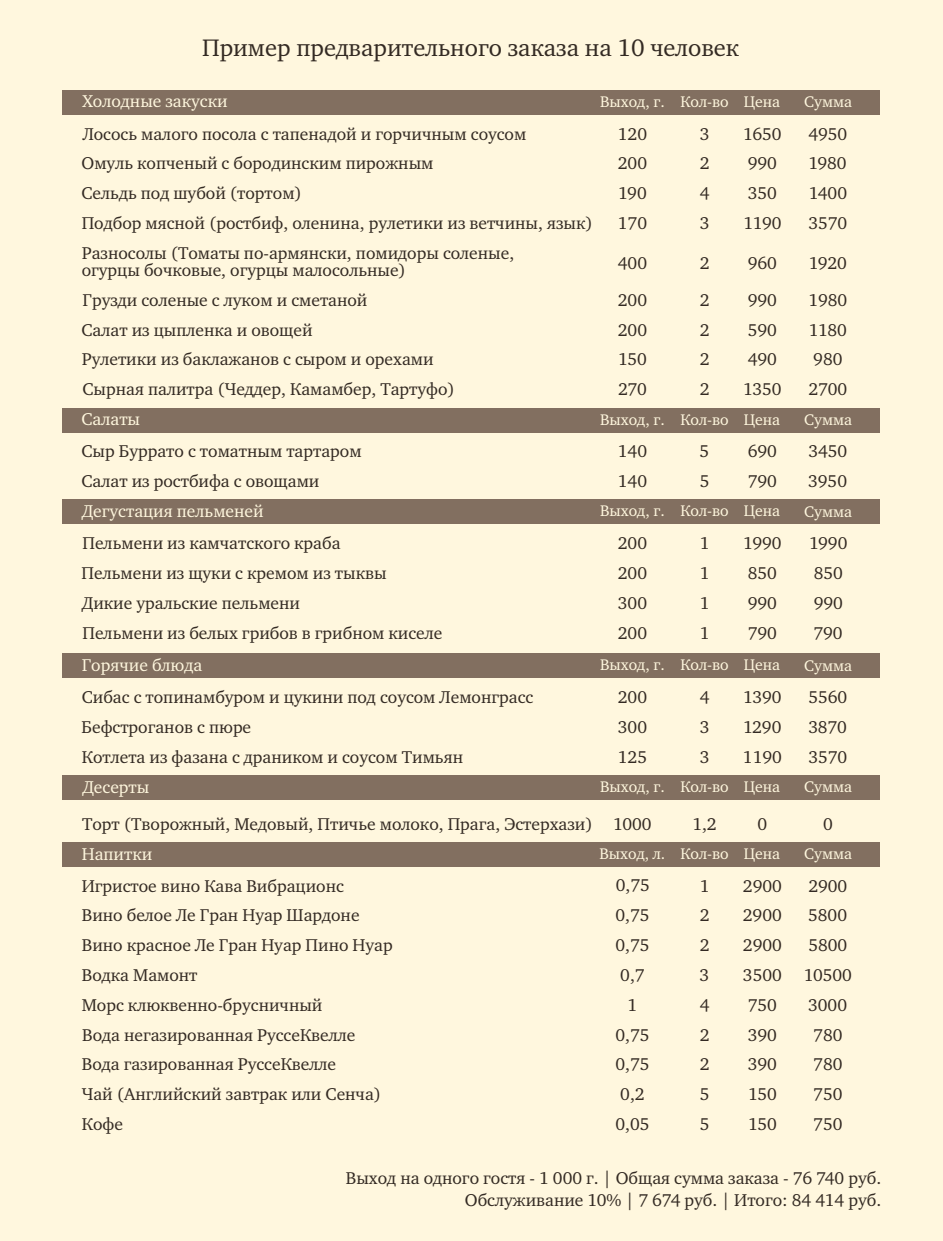
<style>
.page{position:relative;width:943px;height:1241px;background:#fff}
.page>*{position:absolute;margin:0;border:0;box-sizing:border-box;transform-origin:0 0}
.t1{font:24.5px "Charter ITC";color:#332a23}
.t2{font:17.5px/29.8px "Charter ITC";color:#332a23}
.t3{font:17.5px "Charter ITC";color:#fff7de}
.t4{font:15.75px "Charter ITC";color:#fff7de}
</style>
<div class="page">
<div style="left:0;top:0;width:943px;height:1240px;background:#fff7de"></div>
<div style="left:63px;top:90px;width:817px;height:25px;background:#826f60"></div>
<div style="left:63px;top:407px;width:817px;height:25px;background:#826f60"></div>
<div style="left:63px;top:499px;width:817px;height:25px;background:#826f60"></div>
<div style="left:63px;top:653px;width:817px;height:25px;background:#826f60"></div>
<div style="left:63px;top:774px;width:817px;height:25px;background:#826f60"></div>
<div style="left:63px;top:841px;width:817px;height:25px;background:#826f60"></div>
<h1 class="t1" style="left:202px;top:38px;width:538px">Пример предварительного заказа на 10 человек</h1>
<p class="t4" style="left:600px;top:95px;width:182px">Выход, г. Кол-во Цена</p>
<p class="t4" style="left:804px;top:95px;width:49px">Сумма</p>
<p class="t3" style="left:82px;top:94px;width:147px">Холодные закуски</p>
<p class="t2" style="left:83px;top:120px;width:445px">Лосось малого посола с тапенадой и горчичным соусом</p>
<p class="t2" style="left:618px;top:120px;width:31px">120</p>
<p class="t2" style="left:699px;top:120px;width:11px">3</p>
<p class="t2" style="left:743px;top:120px;width:40px">1650</p>
<p class="t2" style="left:808px;top:120px;width:40px">4950</p>
<p class="t2" style="left:82px;top:150px;width:353px">Омуль копченый с бородинским пирожным</p>
<p class="t2" style="left:618px;top:150px;width:31px">200</p>
<p class="t2" style="left:699px;top:150px;width:11px">2</p>
<p class="t2" style="left:747px;top:150px;width:31px">990</p>
<p class="t2" style="left:808px;top:149px;width:40px">1980</p>
<p class="t2" style="left:82px;top:180px;width:222px">Сельдь под шубой (тортом)</p>
<p class="t2" style="left:618px;top:180px;width:30px">190</p>
<p class="t2" style="left:699px;top:180px;width:11px">4</p>
<p class="t2" style="left:747px;top:180px;width:31px">350</p>
<p class="t2" style="left:808px;top:180px;width:40px">1400</p>
<p class="t2" style="left:82px;top:209px;width:512px">Подбор мясной (ростбиф, оленина, рулетики из ветчины, язык)<br>Разносолы (Томаты по-армянски, помидоры соленые,</p>
<p class="t2" style="left:82px;top:257px;width:326px">огурцы бочковые, огурцы малосольные)<br>Грузди соленые с луком и сметаной<br>Салат из цыпленка и овощей</p>
<p class="t2" style="left:618px;top:209px;width:31px">170</p>
<p class="t2" style="left:699px;top:209px;width:11px">3</p>
<p class="t2" style="left:743px;top:209px;width:40px">1190</p>
<p class="t2" style="left:808px;top:209px;width:40px">3570</p>
<p class="t2" style="left:618px;top:249px;width:31px">400</p>
<p class="t2" style="left:699px;top:249px;width:11px">2</p>
<p class="t2" style="left:747px;top:249px;width:31px">960</p>
<p class="t2" style="left:808px;top:249px;width:40px">1920</p>
<p class="t2" style="left:618px;top:286px;width:31px">200</p>
<p class="t2" style="left:699px;top:286px;width:11px">2</p>
<p class="t2" style="left:747px;top:286px;width:31px">990</p>
<p class="t2" style="left:808px;top:286px;width:40px">1980</p>
<p class="t2" style="left:618px;top:316px;width:31px">200</p>
<p class="t2" style="left:699px;top:316px;width:11px">2</p>
<p class="t2" style="left:747px;top:316px;width:31px">590</p>
<p class="t2" style="left:808px;top:316px;width:40px">1180</p>
<p class="t2" style="left:82px;top:346px;width:374px">Рулетики из баклажанов с сыром и орехами<br>Сырная палитра (Чеддер, Камамбер, Тартуфо)</p>
<p class="t2" style="left:618px;top:346px;width:30px">150</p>
<p class="t2" style="left:699px;top:346px;width:11px">2</p>
<p class="t2" style="left:747px;top:346px;width:31px">490</p>
<p class="t2" style="left:813px;top:346px;width:31px">980</p>
<p class="t2" style="left:618px;top:376px;width:30px">270</p>
<p class="t2" style="left:699px;top:376px;width:11px">2</p>
<p class="t2" style="left:743px;top:376px;width:40px">1350</p>
<p class="t2" style="left:808px;top:376px;width:40px">2700</p>
<p class="t3" style="left:82px;top:412px;width:60px">Салаты</p>
<p class="t4" style="left:600px;top:413px;width:182px">Выход, г. Кол-во Цена</p>
<p class="t4" style="left:804px;top:413px;width:49px">Сумма</p>
<p class="t2" style="left:82px;top:438px;width:281px">Сыр Буррато с томатным тартаром</p>
<p class="t2" style="left:618px;top:438px;width:31px">140</p>
<p class="t2" style="left:699px;top:437px;width:11px">5</p>
<p class="t2" style="left:747px;top:438px;width:31px">690</p>
<p class="t2" style="left:808px;top:438px;width:40px">3450</p>
<p class="t2" style="left:82px;top:467px;width:239px">Салат из ростбифа с овощами</p>
<p class="t2" style="left:618px;top:467px;width:31px">140</p>
<p class="t2" style="left:699px;top:467px;width:11px">5</p>
<p class="t2" style="left:747px;top:467px;width:31px">790</p>
<p class="t2" style="left:808px;top:467px;width:40px">3950</p>
<p class="t3" style="left:82px;top:504px;width:183px">Дегустация пельменей</p>
<p class="t4" style="left:600px;top:505px;width:182px">Выход, г. Кол-во Цена</p>
<p class="t4" style="left:804px;top:505px;width:49px">Сумма</p>
<p class="t2" style="left:82px;top:529px;width:306px">Пельмени из камчатского краба<br>Пельмени из щуки с кремом из тыквы</p>
<p class="t2" style="left:618px;top:529px;width:31px">200</p>
<p class="t2" style="left:699px;top:529px;width:11px">1</p>
<p class="t2" style="left:743px;top:529px;width:40px">1990</p>
<p class="t2" style="left:618px;top:559px;width:31px">200</p>
<p class="t2" style="left:699px;top:559px;width:11px">1</p>
<p class="t2" style="left:747px;top:559px;width:31px">850</p>
<p class="t2" style="left:809px;top:529px;width:40px">1990</p>
<p class="t2" style="left:813px;top:559px;width:31px">850</p>
<p class="t2" style="left:82px;top:589px;width:362px">Дикие уральские пельмени<br>Пельмени из белых грибов в грибном киселе</p>
<p class="t2" style="left:618px;top:589px;width:31px">300</p>
<p class="t2" style="left:699px;top:589px;width:11px">1</p>
<p class="t2" style="left:747px;top:589px;width:31px">990</p>
<p class="t2" style="left:618px;top:619px;width:31px">200</p>
<p class="t2" style="left:699px;top:619px;width:11px">1</p>
<p class="t2" style="left:747px;top:619px;width:31px">790</p>
<p class="t2" style="left:813px;top:589px;width:31px">990<br>790</p>
<p class="t3" style="left:82px;top:658px;width:122px">Горячие блюда</p>
<p class="t4" style="left:600px;top:658px;width:182px">Выход, г. Кол-во Цена</p>
<p class="t4" style="left:804px;top:659px;width:49px">Сумма</p>
<p class="t2" style="left:82px;top:683px;width:453px">Сибас с топинамбуром и цукини под соусом Лемонграсс</p>
<p class="t2" style="left:618px;top:683px;width:31px">200</p>
<p class="t2" style="left:699px;top:683px;width:11px">4</p>
<p class="t2" style="left:743px;top:683px;width:40px">1390</p>
<p class="t2" style="left:808px;top:683px;width:40px">5560</p>
<p class="t2" style="left:82px;top:713px;width:171px">Бефстроганов с пюре</p>
<p class="t2" style="left:618px;top:713px;width:31px">300</p>
<p class="t2" style="left:699px;top:713px;width:11px">3</p>
<p class="t2" style="left:743px;top:713px;width:40px">1290</p>
<p class="t2" style="left:808px;top:713px;width:40px">3870</p>
<p class="t2" style="left:82px;top:743px;width:383px">Котлета из фазана с драником и соусом Тимьян</p>
<p class="t2" style="left:618px;top:743px;width:31px">125</p>
<p class="t2" style="left:699px;top:743px;width:11px">3</p>
<p class="t2" style="left:743px;top:743px;width:40px">1190</p>
<p class="t2" style="left:808px;top:743px;width:40px">3570</p>
<p class="t3" style="left:82px;top:779px;width:68px">Десерты</p>
<p class="t4" style="left:600px;top:780px;width:182px">Выход, г. Кол-во Цена</p>
<p class="t4" style="left:804px;top:780px;width:49px">Сумма</p>
<p class="t2" style="left:82px;top:810px;width:571px">Торт (Творожный, Медовый, Птичье молоко, Прага, Эстерхази) 1000</p>
<p class="t2" style="left:692px;top:810px;width:25px">1,2</p>
<p class="t2" style="left:757px;top:810px;width:11px">0</p>
<p class="t2" style="left:823px;top:810px;width:11px">0</p>
<p class="t3" style="left:82px;top:846px;width:72px">Напитки</p>
<p class="t4" style="left:599px;top:847px;width:182px">Выход, л. Кол-во Цена</p>
<p class="t4" style="left:804px;top:847px;width:49px">Сумма</p>
<p class="t2" style="left:82px;top:872px;width:263px">Игристое вино Кава Вибрационс</p>
<p class="t2" style="left:616px;top:871px;width:36px">0,75</p>
<p class="t2" style="left:699px;top:872px;width:11px">1</p>
<p class="t2" style="left:743px;top:872px;width:40px">2900</p>
<p class="t2" style="left:808px;top:872px;width:40px">2900</p>
<p class="t2" style="left:82px;top:901px;width:279px">Вино белое Ле Гран Нуар Шардоне</p>
<p class="t2" style="left:615px;top:901px;width:36px">0,75</p>
<p class="t2" style="left:699px;top:901px;width:11px">2</p>
<p class="t2" style="left:743px;top:901px;width:40px">2900</p>
<p class="t2" style="left:808px;top:901px;width:40px">5800</p>
<p class="t2" style="left:82px;top:931px;width:312px">Вино красное Ле Гран Нуар Пино Нуар</p>
<p class="t2" style="left:615px;top:931px;width:36px">0,75</p>
<p class="t2" style="left:699px;top:931px;width:11px">2</p>
<p class="t2" style="left:743px;top:931px;width:40px">2900</p>
<p class="t2" style="left:808px;top:931px;width:40px">5800</p>
<p class="t2" style="left:82px;top:961px;width:117px">Водка Мамонт</p>
<p class="t2" style="left:620px;top:961px;width:26px">0,7</p>
<p class="t2" style="left:699px;top:960px;width:11px">3</p>
<p class="t2" style="left:743px;top:961px;width:40px">3500</p>
<p class="t2" style="left:803px;top:961px;width:50px">10500</p>
<p class="t2" style="left:82px;top:991px;width:242px">Морс клюквенно-брусничный</p>
<p class="t2" style="left:627px;top:991px;width:11px">1</p>
<p class="t2" style="left:699px;top:991px;width:11px">4</p>
<p class="t2" style="left:747px;top:991px;width:31px">750</p>
<p class="t2" style="left:808px;top:991px;width:40px">3000</p>
<p class="t2" style="left:82px;top:1020px;width:275px">Вода негазированная РуссеКвелле</p>
<p class="t2" style="left:615px;top:1020px;width:36px">0,75</p>
<p class="t2" style="left:699px;top:1020px;width:11px">2</p>
<p class="t2" style="left:747px;top:1020px;width:31px">390</p>
<p class="t2" style="left:813px;top:1020px;width:31px">780</p>
<p class="t2" style="left:82px;top:1050px;width:256px">Вода газированная РуссеКвелле</p>
<p class="t2" style="left:615px;top:1050px;width:36px">0,75</p>
<p class="t2" style="left:699px;top:1050px;width:11px">2</p>
<p class="t2" style="left:747px;top:1050px;width:31px">390</p>
<p class="t2" style="left:813px;top:1050px;width:31px">780</p>
<p class="t2" style="left:82px;top:1080px;width:301px">Чай (Английский завтрак или Сенча)</p>
<p class="t2" style="left:620px;top:1080px;width:26px">0,2</p>
<p class="t2" style="left:699px;top:1080px;width:11px">5</p>
<p class="t2" style="left:748px;top:1080px;width:30px">150</p>
<p class="t2" style="left:813px;top:1080px;width:31px">750</p>
<p class="t2" style="left:82px;top:1110px;width:43px">Кофе</p>
<p class="t2" style="left:615px;top:1110px;width:36px">0,05</p>
<p class="t2" style="left:699px;top:1110px;width:11px">5</p>
<p class="t2" style="left:748px;top:1110px;width:30px">150</p>
<p class="t2" style="left:813px;top:1110px;width:31px">750</p>
<p class="t2" style="left:346px;top:1168px;width:537px;line-height:21.9px;text-align:right">Выход на одного гостя - 1 000 г. | Общая сумма заказа - 76 740 руб.<br>Обслуживание 10% | 7 674 руб. | Итого: 84 414 руб.</p>
</div>
